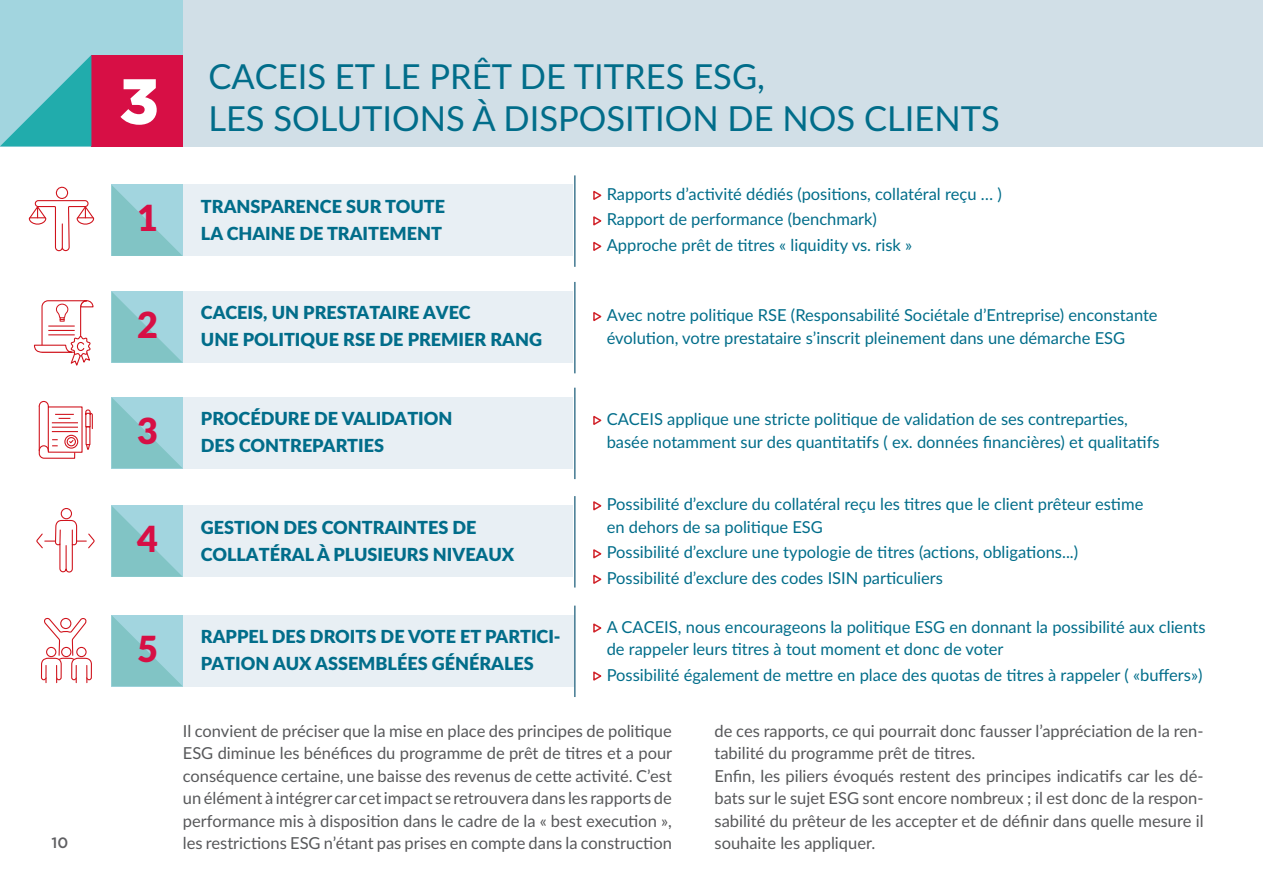
<style>
.page{position:relative;width:1263px;height:893px;background:#fff}
.page>*{position:absolute;margin:0;border:0;box-sizing:border-box;transform-origin:0 0}
.t1{font:900 63.75px "Gotham";color:#fff}
.t2{font:900 36px "Lato Latin";color:#d70f45}
.t3{font:34.5px/42px "Lato Latin";color:#016d8a}
.t4{font:900 18px/27px "Lato Latin";color:#016d8a}
.t5{font:16.5px/22.5px "Lato Latin";color:#016d8a}
.t6{font:16.5px/22.5px "Lato Latin";color:#57585a;text-align:justify}
.t7{font:500 15px "Gotham";color:#5f5f62}
</style>
<div class="page">
<div style="left:183px;top:0;width:1080px;height:146px;background:#d1dfe7"></div>
<div style="left:0;top:0;width:183px;height:146px;background:#a2d5df"></div>
<div style="left:91px;top:55px;width:92px;height:91px;background:#d70f45"></div>
<svg style="left:0;top:55px;width:91px;height:91px"></svg>
<div style="left:183px;top:185px;width:390px;height:71px;background:#e8eff4"></div>
<div style="left:183px;top:291px;width:390px;height:71px;background:#e8eff4"></div>
<div style="left:183px;top:397px;width:390px;height:71px;background:#e8eff4"></div>
<div style="left:183px;top:506px;width:390px;height:71px;background:#e8eff4"></div>
<div style="left:183px;top:615px;width:392px;height:71px;background:#e8eff4"></div>
<svg style="left:593px;top:416px;width:9px;height:9px"></svg>
<svg style="left:593px;top:501px;width:9px;height:10px"></svg>
<svg style="left:593px;top:549px;width:9px;height:10px"></svg>
<svg style="left:593px;top:574px;width:9px;height:10px"></svg>
<svg style="left:593px;top:623px;width:9px;height:10px"></svg>
<svg style="left:593px;top:671px;width:9px;height:10px"></svg>
<svg style="left:593px;top:312px;width:9px;height:9px"></svg>
<svg style="left:28px;top:186px;width:67px;height:66px"></svg>
<svg style="left:41px;top:617px;width:51px;height:67px"></svg>
<div style="left:61px;top:508px;width:11px;height:11px;border:1px solid #d0131c;border-radius:50%"></div>
<svg style="left:36px;top:519px;width:59px;height:54px"></svg>
<div style="left:64px;top:521px;width:5px;height:17px;background:#fff"></div>
<svg style="left:38px;top:400px;width:55px;height:59px"></svg>
<svg style="left:33px;top:300px;width:61px;height:66px"></svg>
<hr style="left:574px;top:175px;width:2px;height:92px;background:#427991">
<hr style="left:574px;top:282px;width:2px;height:91px;background:#427991">
<hr style="left:574px;top:388px;width:2px;height:91px;background:#427991">
<hr style="left:574px;top:496px;width:2px;height:91px;background:#427991">
<hr style="left:574px;top:606px;width:2px;height:91px;background:#427991">
<svg style="left:112px;top:185px;width:71px;height:71px;background:#91ccd2"></svg>
<svg style="left:112px;top:291px;width:71px;height:71px;background:#91ccd2"></svg>
<svg style="left:112px;top:397px;width:71px;height:71px;background:#91ccd2"></svg>
<svg style="left:112px;top:506px;width:71px;height:71px;background:#91ccd2"></svg>
<svg style="left:112px;top:615px;width:71px;height:71px;background:#91ccd2"></svg>
<svg style="left:593px;top:190px;width:9px;height:10px"></svg>
<svg style="left:593px;top:216px;width:9px;height:10px"></svg>
<svg style="left:593px;top:241px;width:9px;height:10px"></svg>
<p class="t7" style="left:52px;top:833px;width:18px">10</p>
<h1 class="t1" style="left:119px;top:57px;width:41px">3</h1>
<h2 class="t2" style="left:137px;top:197px;width:22px">1</h2>
<h2 class="t2" style="left:137px;top:303px;width:22px">2</h2>
<h2 class="t2" style="left:137px;top:409px;width:22px">3</h2>
<h2 class="t2" style="left:137px;top:518px;width:22px">4</h2>
<h2 class="t2" style="left:137px;top:627px;width:22px">5</h2>
<h3 class="t3" style="left:208px;top:56px;width:793px">CACEIS ET LE PRÊT DE TITRES ESG,<br>LES SOLUTIONS À DISPOSITION DE NOS CLIENTS</h3>
<p class="t4" style="left:201px;top:193px;width:246px">TRANSPARENCE SUR TOUTE<br>LA CHAINE DE TRAITEMENT</p>
<p class="t4" style="left:201px;top:299px;width:343px">CACEIS, UN PRESTATAIRE AVEC<br>UNE POLITIQUE RSE DE PREMIER RANG</p>
<p class="t4" style="left:201px;top:405px;width:253px">PROCÉDURE DE VALIDATION<br>DES CONTREPARTIES</p>
<p class="t4" style="left:201px;top:513px;width:315px">GESTION DES CONTRAINTES DE<br>COLLATÉRAL À PLUSIEURS NIVEAUX</p>
<p class="t4" style="left:201px;top:623px;width:361px">RAPPEL DES DROITS DE VOTE ET PARTICI-<br>PATION AUX ASSEMBLÉES GÉNÉRALES</p>
<p class="t5" style="left:607px;top:181px;width:397px;line-height:25.5px">Rapports d’activité dédiés (positions, collatéral reçu … )<br>Rapport de performance (benchmark)<br>Approche prêt de titres « liquidity vs. risk »</p>
<p class="t5" style="left:607px;top:304px;width:552px">Avec notre politique RSE (Responsabilité Sociétale d’Entreprise) enconstante évolution, votre prestataire s’inscrit pleinement dans une démarche ESG</p>
<p class="t5" style="left:607px;top:408px;width:554px">CACEIS applique une stricte politique de validation de ses contreparties, basée notamment sur des quantitatifs ( ex. données financières) et qualitatifs</p>
<p class="t5" style="left:607px;top:493px;width:538px">Possibilité d’exclure du collatéral reçu les titres que le client prêteur estime en dehors de sa politique ESG</p>
<p class="t5" style="left:607px;top:540px;width:473px;line-height:25.5px">Possibilité d’exclure une typologie de titres (actions, obligations...)<br>Possibilité d’exclure des codes ISIN particuliers</p>
<p class="t5" style="left:607px;top:615px;width:600px">A CACEIS, nous encourageons la politique ESG en donnant la possibilité aux clients de rappeler leurs titres à tout moment et donc de voter</p>
<p class="t5" style="left:607px;top:663px;width:597px">Possibilité également de mettre en place des quotas de titres à rappeler ( «buffers»)</p>
<p class="t6" style="left:183px;top:719px;width:491px">Il convient de préciser que la mise en place des principes de politique ESG diminue les bénéfices du programme de prêt de titres et a pour conséquence certaine, une baisse des revenus de cette activité. C’est un élément à intégrer car cet impact se retrouvera dans les rapports de performance mis à disposition dans le cadre de la « best execution », les restrictions ESG n’étant pas prises en compte dans la construction</p>
<p class="t6" style="left:714px;top:719px;width:491px;text-align:left">de ces rapports, ce qui pourrait donc fausser l’appréciation de la ren&shy;tabilité du programme prêt de titres.<br>Enfin, les piliers évoqués restent des principes indicatifs car les dé&shy;bats sur le sujet ESG sont encore nombreux ; il est donc de la respon&shy;sabilité du prêteur de les accepter et de définir dans quelle mesure il souhaite les appliquer.</p>
</div>
